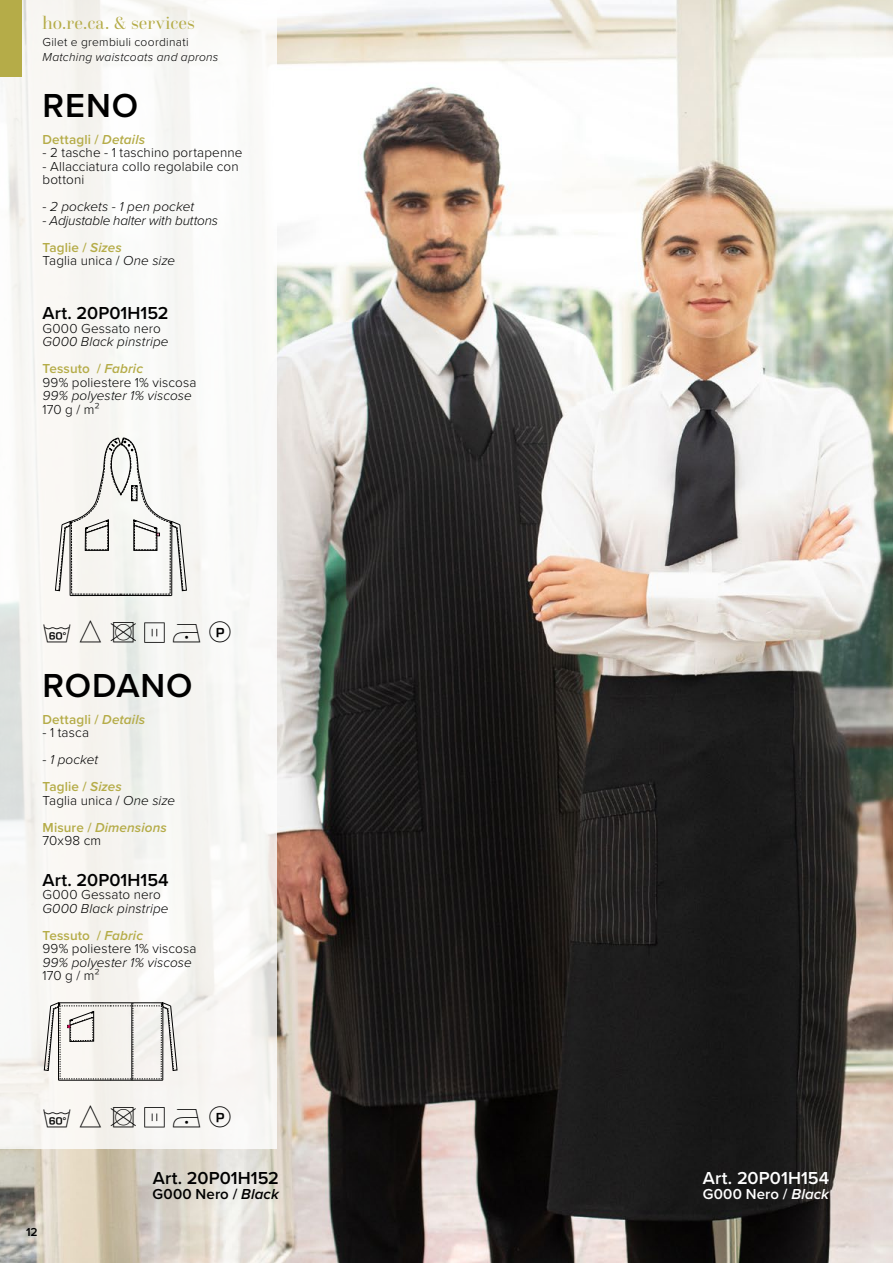
<style>
.page{position:relative;width:893px;height:1263px;background:#fff}
.page>*{position:absolute;margin:0;border:0;box-sizing:border-box;transform-origin:0 0}
.t1{font:600 34.5px "Proxima Nova";letter-spacing:.025em;color:#000}
.t2{font:18.45px "Questa Grande";letter-spacing:.01em;color:#b5ac48}
.t3{font:600 18px "Proxima Nova";letter-spacing:.005em;color:#000}
.t4{font:600 18px "Proxima Nova";letter-spacing:.005em;color:#fff}
.t5{font:600 15px "Proxima Nova";letter-spacing:.015em;color:#fff}
.t6{font:600 15px "Proxima Nova";letter-spacing:.015em;color:#000}
.t7{font:300 13.5px/13.5px "Proxima Nova";letter-spacing:.01em;color:#000}
.t8{font:italic 300 13.5px/27px "Proxima Nova";letter-spacing:.005em;color:#000}
.t9{font:600 13.5px "Proxima Nova";letter-spacing:.01em;color:#b5ac48}
.t10{font:italic 300 12px "Proxima Nova";letter-spacing:.025em;color:#000}
.t11{font:300 12px "Proxima Nova";letter-spacing:.025em;color:#000}
.t12{font:600 12px "Proxima Nova";color:#000}
.s1{font-style:italic}
.s2{font-weight:600;font-style:normal;color:#b5ac48}
.s3{font-weight:600;color:#b5ac48}
.s4{font-weight:600;font-style:italic;color:#b5ac48}
</style>
<div class="page">
<img style="left:0;top:0;width:893px;height:1263px">
<svg style="left:0;top:1259px;width:4px;height:4px"></svg>
<div style="left:0;top:0;width:276px;height:1149px;background:#f8f7f4"></div>
<div style="left:0;top:0;width:21px;height:77px;background:#b5ac48"></div>
<hr style="left:171px;top:521px;width:1px;height:74px;background:#000">
<hr style="left:70px;top:521px;width:1px;height:74px;background:#000">
<hr style="left:70px;top:595px;width:51px;height:1px;background:#000">
<hr style="left:121px;top:595px;width:51px;height:1px;background:#000">
<svg style="left:55px;top:437px;width:132px;height:157px"></svg>
<svg style="left:144px;top:622px;width:21px;height:21px"></svg>
<hr style="left:110px;top:1080px;width:53px;height:1px;background:#000">
<hr style="left:59px;top:1080px;width:52px;height:1px;background:#000">
<svg style="left:44px;top:1002px;width:134px;height:78px"></svg>
<svg style="left:144px;top:1107px;width:21px;height:20px"></svg>
<svg style="left:125px;top:622px;width:11px;height:20px"></svg>
<h2 class="t2" style="left:43px;top:12px;width:154px">ho.re.ca. &amp; services</h2>
<p class="t11" style="left:43px;top:33px;width:148px">Gilet e grembiuli coordinati</p>
<p class="t10" style="left:43px;top:48px;width:177px">Matching waistcoats and aprons</p>
<h1 class="t1" style="left:43px;top:79px;width:97px">RENO</h1>
<p class="t9" style="left:43px;top:129px;width:104px">Dettagli / <span class="s1">Details</span></p>
<p class="t7" style="left:43px;top:145px;width:202px">- 2 tasche - 1 taschino portapenne</p>
<p class="t7" style="left:43px;top:159px;width:198px">- Allacciatura collo regolabile con bottoni</p>
<p class="t8" style="left:43px;top:192px;width:153px">- 2 pockets - 1 pen pocket</p>
<p class="t8" style="left:43px;top:206px;width:177px">- Adjustable halter with buttons<br><span class="s2">Taglie /</span> <span class="s3">Sizes</span></p>
<p class="t7" style="left:43px;top:253px;width:134px">Taglia unica / <span class="s1">One size</span></p>
<h3 class="t3" style="left:43px;top:300px;width:128px">Art. 20P01H152</h3>
<p class="t7" style="left:43px;top:321px;width:120px">G000 Gessato nero</p>
<p class="t8" style="left:43px;top:327px;width:128px">G000 Black pinstripe<br><span class="s2">Tessuto /</span> <span class="s3">Fabric</span></p>
<p class="t7" style="left:43px;top:375px;width:156px">99% poliestere 1% viscosa</p>
<p class="t8" style="left:43px;top:381px;width:151px">99% polyester 1% viscose</p>
<p class="t7" style="left:43px;top:402px;width:59px">170 g / m²</p>
<h1 class="t1" style="left:43px;top:659px;width:152px">RODANO</h1>
<p class="t9" style="left:43px;top:709px;width:104px">Dettagli / <span class="s1">Details</span></p>
<p class="t7" style="left:43px;top:725px;width:48px">- 1 tasca</p>
<p class="t8" style="left:43px;top:745px;width:81px">- 1 pocket<br><span class="s2">Taglie /</span> <span class="s3">Sizes</span></p>
<p class="t7" style="left:43px;top:786px;width:134px;line-height:27px">Taglia unica / <span class="s1">One size<br></span><span class="s3">Misure /</span> <span class="s4">Dimensions</span></p>
<p class="t7" style="left:43px;top:833px;width:60px">70x98 cm</p>
<h3 class="t3" style="left:43px;top:866px;width:128px">Art. 20P01H154</h3>
<p class="t7" style="left:43px;top:887px;width:120px">G000 Gessato nero</p>
<p class="t8" style="left:43px;top:894px;width:128px">G000 Black pinstripe<br><span class="s2">Tessuto /</span> <span class="s3">Fabric</span></p>
<p class="t7" style="left:43px;top:941px;width:156px">99% poliestere 1% viscosa</p>
<p class="t8" style="left:43px;top:948px;width:151px">99% polyester 1% viscose</p>
<p class="t7" style="left:43px;top:968px;width:59px">170 g / m²</p>
<p class="t12" style="left:26px;top:1223px;width:13px">12</p>
<h3 class="t3" style="left:153px;top:1165px;width:128px">Art. 20P01H152</h3>
<p class="t6" style="left:153px;top:1183px;width:128px">G000 Nero / <span class="s1">Black</span></p>
<h3 class="t4" style="left:703px;top:1165px;width:128px">Art. 20P01H154</h3>
<p class="t5" style="left:703px;top:1183px;width:128px">G000 Nero / <span class="s1">Black</span></p>
</div>
